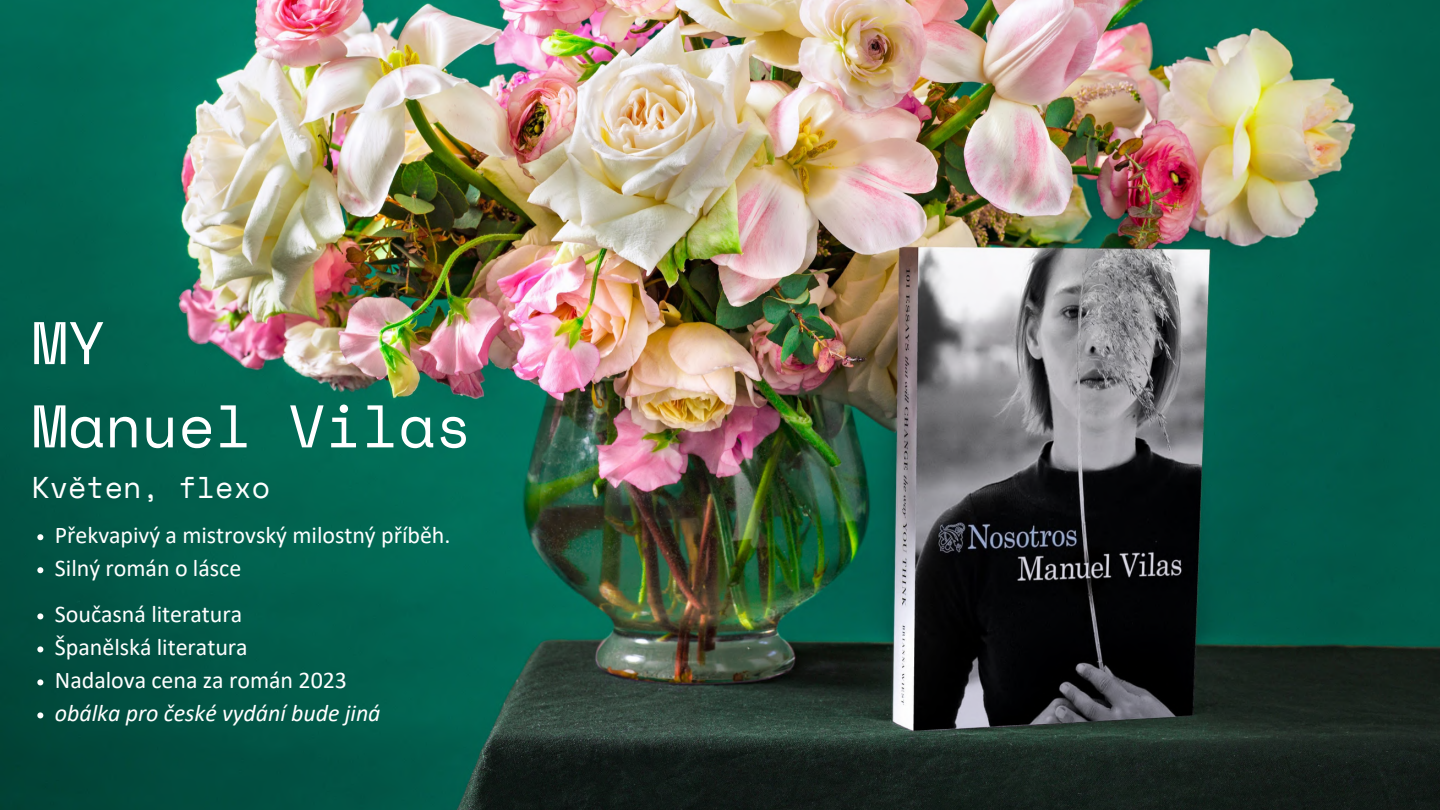
<style>
.page{position:relative;width:1440px;height:810px;background:#fff}
.page>*{position:absolute;margin:0;border:0;box-sizing:border-box;transform-origin:0 0}
.t1{font:60px "Space Mono";color:#fff}
.t2{font:30px "Space Mono";color:#fff}
.t3{font:24px "Calibri";color:#fff}
.t4{font:italic 24px "Calibri";color:#fff}
</style>
<div class="page">
<img style="left:0;top:0;width:1440px;height:810px">
<svg style="left:37px;top:613px;width:6px;height:6px"></svg>
<svg style="left:37px;top:646px;width:6px;height:6px"></svg>
<svg style="left:37px;top:679px;width:6px;height:6px"></svg>
<svg style="left:37px;top:712px;width:6px;height:6px"></svg>
<svg style="left:37px;top:534px;width:6px;height:6px"></svg>
<svg style="left:37px;top:567px;width:6px;height:6px"></svg>
<p class="t1" style="left:32px;top:297px;width:75px">MY</p>
<p class="t1" style="left:32px;top:380px;width:442px">Manuel Vilas</p>
<p class="t2" style="left:32px;top:464px;width:240px">Květen, flexo</p>
<p class="t3" style="left:55px;top:525px;width:397px">Překvapivý a mistrovský milostný příběh.</p>
<p class="t3" style="left:55px;top:558px;width:188px">Silný román o lásce</p>
<p class="t3" style="left:55px;top:604px;width:189px">Současná literatura</p>
<p class="t3" style="left:55px;top:637px;width:194px">Španělská literatura</p>
<p class="t3" style="left:55px;top:670px;width:294px">Nadalova cena za román 2023</p>
<p class="t4" style="left:55px;top:703px;width:327px">obálka pro české vydání bude jiná</p>
</div>
